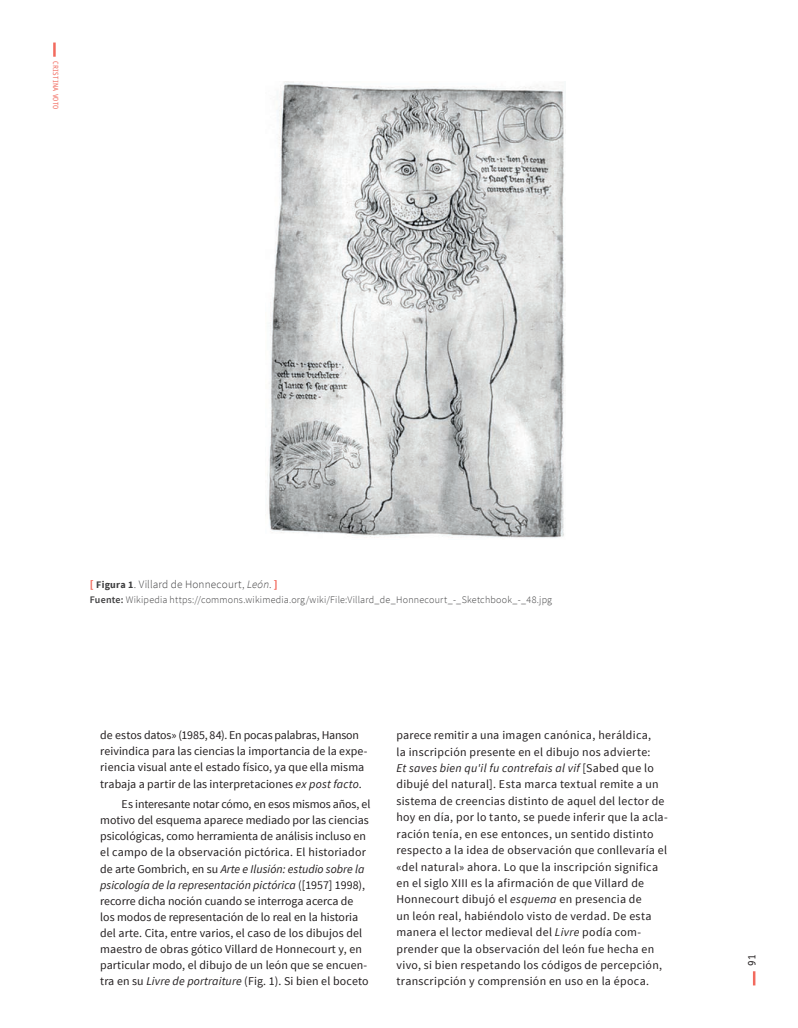
<style>
.page{position:relative;width:798px;height:1028px;background:#fff}
.page>*{position:absolute;margin:0;border:0;box-sizing:border-box;transform-origin:0 0}
.Texto_fondo{font:11.88px/16.4px "Source Sans Pro";letter-spacing:.02em;color:#231f20}
.Texto_fondo-2{font:11.88px/16.1px "Source Sans Pro";color:#231f20}
.Texto_fondo_inicio{font:11.88px/16.1px "Source Sans Pro";letter-spacing:.005em;color:#231f20}
.Texto_pie_foto{font:300 11.25px "Source Sans Pro";letter-spacing:.015em;color:#3e3e3f}
.t1{font:11.25px "Officina Sans Std";color:#231f20}
.Texto_pie_foto-2{font:300 10px "Source Sans Pro";letter-spacing:.02em;color:#3e3e3f}
.t2{font:7.5px "Officina Sans Std";letter-spacing:.025em;color:#f26a5e}
.s1{font-weight:700;color:#f26a5e}
.s2{font-weight:700;font-size:10px}
.s3{font-style:italic}
.s4{font-weight:600}
</style>
<div class="page">
<hr style="left:752px;top:971px;width:3px;height:14px;background:#f26a5e">
<hr style="left:53px;top:43px;width:3px;height:14px;background:#f26a5e">
<img style="left:267px;top:81px;width:298px;height:457px">
<p class="t2" style="left:60px;top:61px;width:50px;rotate:90deg">CRISTINA VOTO</p>
<p class="Texto_pie_foto" style="left:90px;top:578px;width:189px"><span class="s1">[</span> <span class="s2">Figura 1</span>. Villard de Honnecourt, <span class="s3">León</span>. <span class="s1">]</span></p>
<p class="Texto_pie_foto-2" style="left:90px;top:594px;width:463px"><span class="s4">Fuente:</span> Wikipedia https://commons.wikimedia.org/wiki/File:Villard_de_Honnecourt_-_Sketchbook_-_48.jpg</p>
<p class="Texto_fondo_inicio" style="left:100px;top:727px;width:269px">de estos datos» (1985, 84). En pocas palabras, Hanson reivindica para las ciencias la importancia de la expe&shy;riencia visual ante el estado físico, ya que ella misma trabaja a partir de las interpretaciones <span class="s3">ex post facto</span>.</p>
<p class="Texto_fondo-2" style="left:100px;top:796px;width:271px;text-indent:21px">Es interesante notar cómo, en esos mismos años, el motivo del esquema aparece mediado por las ciencias psicológicas, como herramienta de análisis incluso en el campo de la observación pictórica. El historiador de arte Gombrich, en su <span class="s3">Arte e Ilusión: estudio sobre la psicología de la representación pictórica</span> ([1957] 1998), recorre dicha noción cuando se interroga acerca de los modos de representación de lo real en la historia del arte. Cita, entre varios, el caso de los dibujos del maestro de obras gótico Villard de Honnecourt y, en particular modo, el dibujo de un león que se encuen&shy;tra en su <span class="s3">Livre de portraiture</span> (Fig. 1). Si bien el boceto</p>
<p class="Texto_fondo" style="left:396px;top:727px;width:273px">parece remitir a una imagen canónica, heráldica,<br>la inscripción presente en el dibujo nos advierte:<br><span class="s3">Et saves bien qu'il fu contrefais al vif</span> [Sabed que lo dibujé del natural]. Esta marca textual remite a un sistema de creencias distinto de aquel del lector de hoy en día, por lo tanto, se puede inferir que la acla&shy;ración tenía, en ese entonces, un sentido distinto respecto a la idea de observación que conllevaría el «del natural» ahora. Lo que la inscripción significa en el siglo XIII es la afirmación de que Villard de Honnecourt dibujó el <span class="s3">esquema</span> en presencia de<br>un león real, habiéndolo visto de verdad. De esta manera el lector medieval del <span class="s3">Livre</span> podía com&shy;prender que la observación del león fue hecha en vivo, si bien respetando los códigos de percepción, transcripción y comprensión en uso en la época.</p>
<p class="t1" style="left:744px;top:966px;width:13px;rotate:-90deg">91</p>
</div>
